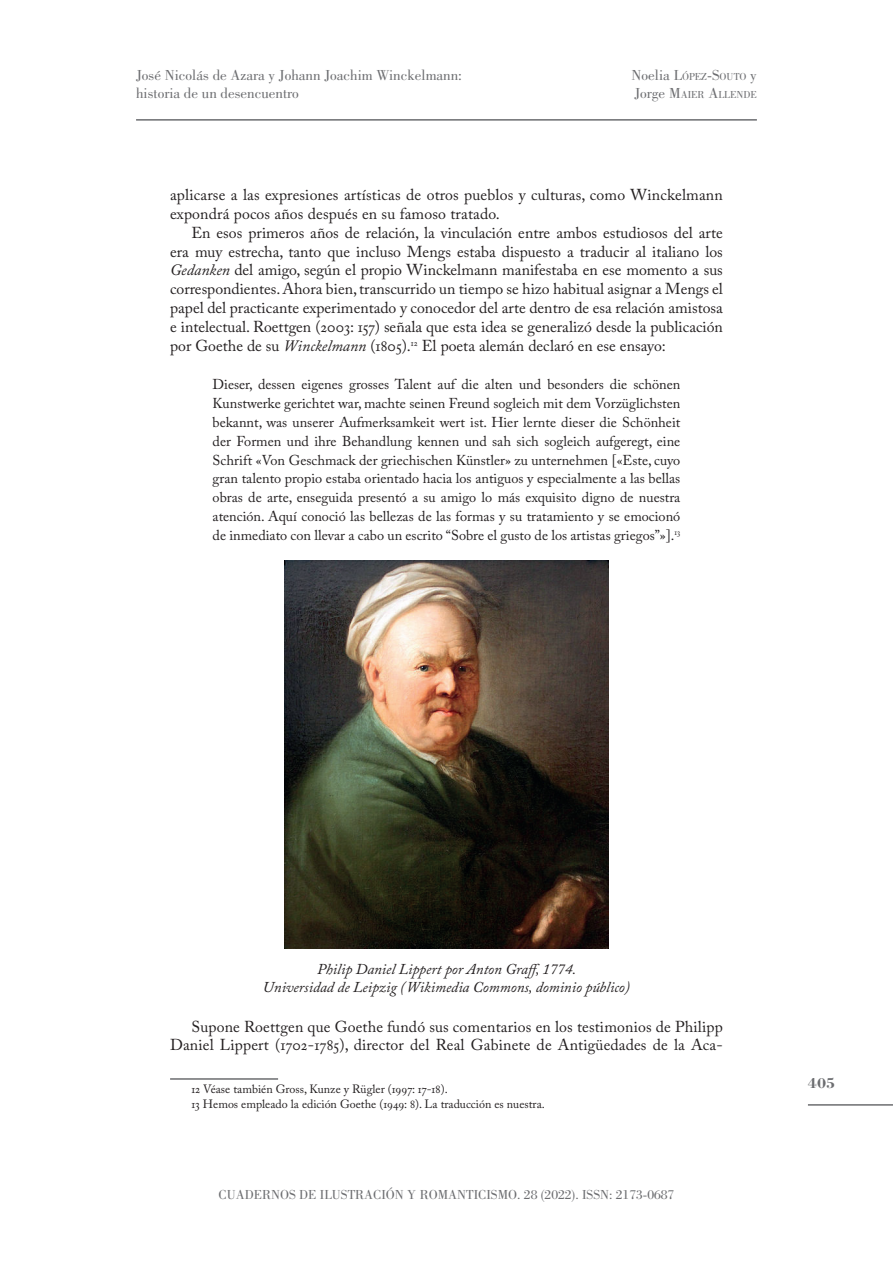
<style>
.page{position:relative;width:893px;height:1263px;background:#fff}
.page>*{position:absolute;margin:0;border:0;box-sizing:border-box;transform-origin:0 0}
.Texto{font:15.75px/18.9px "Adobe Caslon Pro";letter-spacing:.005em;color:#231f20}
.pie_foto{font:italic 15px "Adobe Caslon Pro";color:#231f20}
.Encabezado{font:15px/18px "Bodoni Std";color:#6c6d70}
.t1{font:700 15px "Bodoni Std";color:#6c6d70}
.cita_continua{font:14.25px/18.9px "Adobe Caslon Pro";color:#231f20;text-align:justify}
.t2{font:13.5px "Bodoni Std";color:#6c6d70}
.Notas{font:12px "Adobe Caslon Pro";color:#231f20}
.Encabezado-2{font:10.5px/18px "Bodoni Std";color:#6c6d70}
.s1{font-size:15px}
.s2{font-style:italic}
</style>
<div class="page">
<hr style="left:136px;top:119px;width:621px;height:2px;background:#6c6d70">
<hr style="left:808px;top:1104px;width:85px;height:2px;background:#6c6d70">
<img style="left:285px;top:560px;width:323px;height:388px">
<hr style="left:170px;top:1078px;width:108px;height:2px;background:#6c6d70">
<p class="Encabezado" style="left:136px;top:66px;width:327px">José Nicolás de Azara y Johann Joachim Winckelmann: historia de un desencuentro</p>
<p class="Encabezado-2" style="left:632px;top:67px;width:127px"><span class="s1">Noelia</span> <span class="s1">L</span>ÓPEZ<span class="s1">-S</span>OUTO <span class="s1">y<br>Jorge</span> <span class="s1">M</span>AIER <span class="s1">A</span>LLENDE</p>
<p class="Texto" style="left:170px;top:185px;width:554px">aplicarse a las expresiones artísticas de otros pueblos y culturas, como Winckelmann expondrá pocos años después en su famoso tratado.</p>
<p class="Texto" style="left:170px;top:223px;width:554px;text-align:justify;text-indent:21px">En esos primeros años de relación, la vinculación entre ambos estudiosos del arte era muy estrecha, tanto que incluso Mengs estaba dispuesto a traducir al italiano los <span class="s2">Gedanken</span> del amigo, según el propio Winckelmann manifestaba en ese momento a sus correspondientes. Ahora bien, transcurrido un tiempo se hizo habitual asignar a Mengs el papel del practicante experimentado y conocedor del arte dentro de esa relación amistosa e intelectual. Roettgen (2003: 157) señala que esta idea se generalizó desde la publicación por Goethe de su <span class="s2">Winckelmann</span> (1805).<sup>12</sup> El poeta alemán declaró en ese ensayo:</p>
<p class="cita_continua" style="left:213px;top:374px;width:469px">Dieser, dessen eigenes grosses Talent auf die alten und besonders die schönen Kunstwerke gerichtet war, machte seinen Freund sogleich mit dem Vorzüglichsten bekannt, was unserer Aufmerksamkeit wert ist. Hier lernte dieser die Schönheit der Formen und ihre Behandlung kennen und sah sich sogleich aufgeregt, eine Schrift «Von Geschmack der griechischen Künstler» zu unternehmen [«Este, cuyo gran talento propio estaba orientado hacia los antiguos y especialmente a las bellas obras de arte, enseguida presentó a su amigo lo más exquisito digno de nuestra atención. Aquí conoció las bellezas de las formas y su tratamiento y se emocionó de inmediato con llevar a cabo un escrito “Sobre el gusto de los artistas griegos”»].<sup>13</sup></p>
<p class="pie_foto" style="left:317px;top:960px;width:261px">Philip Daniel Lippert por Anton Graff, 1774.</p>
<p class="pie_foto" style="left:263px;top:978px;width:369px">Universidad de Leipzig (Wikimedia Commons, dominio público)</p>
<p class="Texto" style="left:170px;top:1017px;width:554px;text-align:right">Supone Roettgen que Goethe fundó sus comentarios en los testimonios de Philipp<br>Daniel Lippert (1702-1785), director del Real Gabinete de Antigüedades de la Aca-</p>
<p class="Notas" style="left:191px;top:1082px;width:258px">12 Véase también Gross, Kunze y Rügler (1997: 17-18).</p>
<p class="Notas" style="left:191px;top:1096px;width:355px">13 Hemos empleado la edición Goethe (1949: 8). La traducción es nuestra.</p>
<p class="t2" style="left:219px;top:1187px;width:457px">CUADERNOS DE ILUSTRACIÓN Y ROMANTICISMO. 28 (2022). ISSN: 2173-0687</p>
<p class="t1" style="left:808px;top:1074px;width:29px">405</p>
</div>
